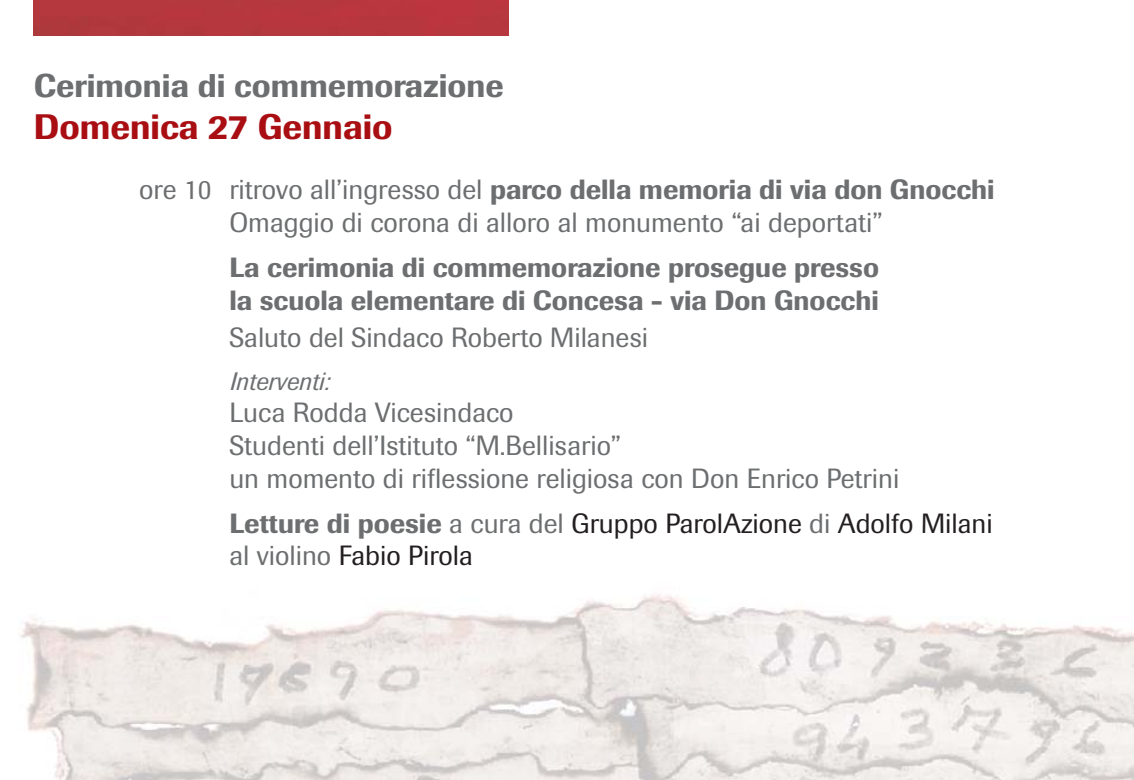
<style>
.page{position:relative;width:1134px;height:780px;background:#fff}
.page>*{position:absolute;margin:0;border:0;box-sizing:border-box;transform-origin:0 0}
.t1{font:500 35px "Imago";color:#a90e13}
.t2{font:500 32.5px "Imago";color:#6c6e70}
.t3{font:27.5px/32.8px "Imago";color:#6c6e70}
.t4{font:500 27.5px/32.5px "Imago";color:#6c6e70}
.t5{font:27.5px/32.5px "Imago";color:#231f20}
.t6{font:italic 25px "Imago";color:#6c6e70}
.s1{font-weight:500}
.s2{font-weight:500;color:#6c6e70}
.s3{color:#6c6e70}
</style>
<div class="page">
<div style="left:34px;top:0;width:474px;height:35px;background:#b6373e"></div>
<img style="left:20px;top:595px;width:1114px;height:184px">
<p class="t2" style="left:34px;top:74px;width:471px">Cerimonia di commemorazione</p>
<p class="t1" style="left:34px;top:114px;width:360px">Domenica 27 Gennaio</p>
<p class="t3" style="left:229px;top:176px;width:767px;text-indent:-90px">ore 10 ritrovo all’ingresso del <span class="s1">parco della memoria di via don Gnocchi<br></span>Omaggio di corona di alloro al monumento “ai deportati”</p>
<p class="t4" style="left:229px;top:254px;width:651px">La cerimonia di commemorazione prosegue presso la scuola elementare di Concesa - via Don Gnocchi</p>
<p class="t3" style="left:229px;top:324px;width:420px">Saluto del Sindaco Roberto Milanesi</p>
<p class="t6" style="left:229px;top:372px;width:102px">Interventi:</p>
<p class="t3" style="left:229px;top:399px;width:671px">Luca Rodda Vicesindaco<br>Studenti dell’Istituto “M.Bellisario”<br>un momento di riflessione religiosa con Don Enrico Petrini</p>
<p class="t5" style="left:229px;top:509px;width:765px"><span class="s2">Letture di poesie</span> <span class="s3">a cura del</span> Gruppo ParolAzione <span class="s3">di</span> Adolfo Milani <span class="s3">al violino</span> Fabio Pirola</p>
</div>
